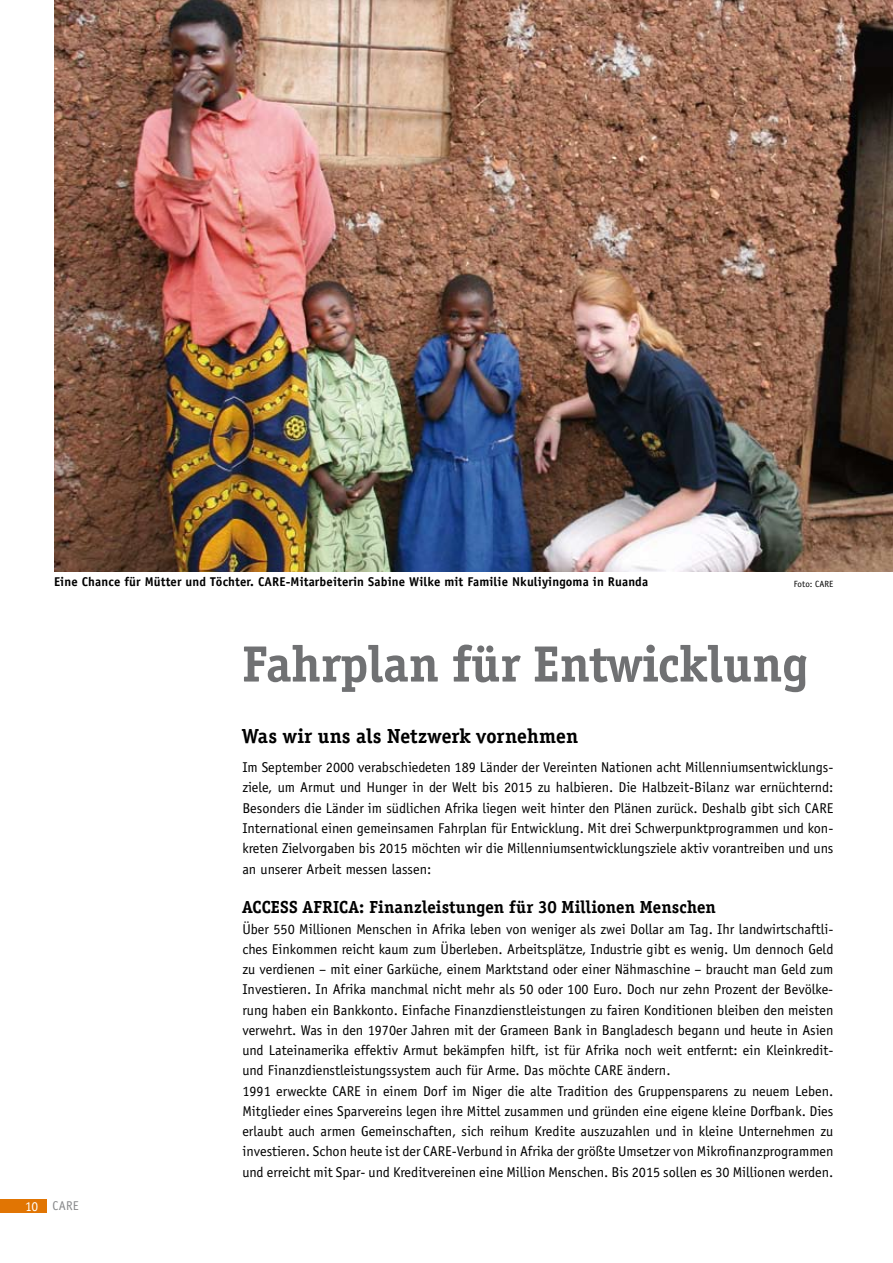
<style>
.page{position:relative;width:893px;height:1263px;background:#fff}
.page>*{position:absolute;margin:0;border:0;box-sizing:border-box;transform-origin:0 0}
.t1{font:700 52.5px "Officina Serif";color:#707173}
.t2{font:700 21px "Officina Serif";letter-spacing:.01em;color:#000}
.t3{font:700 18px "Officina Serif";letter-spacing:.01em;color:#000}
.t4{font:14.25px/20.2px "Officina Sans";color:#000;text-align:justify}
.t5{font:700 12.75px "Officina Sans";letter-spacing:.01em;color:#000}
.t6{font:12.75px "Officina Sans";color:#87888a}
.t7{font:9px "Officina Sans";letter-spacing:.005em;color:#000}
.s1{font-size:13.5px;color:#fff}
</style>
<div class="page">
<div style="left:0;top:1199px;width:47px;height:14px;background:#e17503"></div>
<img style="left:54px;top:0;width:839px;height:571px">
<p class="t5" style="left:54px;top:573px;width:596px">Eine Chance für Mütter und Töchter. CARE-Mitarbeiterin Sabine Wilke mit Familie Nkuliyingoma in Ruanda</p>
<p class="t7" style="left:794px;top:579px;width:41px">Foto: CARE</p>
<h1 class="t1" style="left:242px;top:633px;width:568px">Fahrplan für Entwicklung</h1>
<h2 class="t2" style="left:242px;top:724px;width:337px">Was wir uns als Netzwerk vornehmen</h2>
<p class="t6" style="left:25px;top:1198px;width:55px"><span class="s1">10</span> CARE</p>
<p class="t4" style="left:242px;top:757px;width:593px">Im September 2000 verabschiedeten 189 Länder der Vereinten Nationen acht Millenniumsentwicklungs&shy;ziele, um Armut und Hunger in der Welt bis 2015 zu halbieren. Die Halbzeit-Bilanz war ernüchternd:<br>Besonders die Länder im südlichen Afrika liegen weit hinter den Plänen zurück. Deshalb gibt sich CARE International einen gemeinsamen Fahrplan für Entwicklung. Mit drei Schwerpunktprogrammen und kon&shy;kreten Zielvorgaben bis 2015 möchten wir die Millenniumsentwicklungsziele aktiv vorantreiben und uns an unserer Arbeit messen lassen:</p>
<p class="t3" style="left:242px;top:896px;width:475px">ACCESS AFRICA: Finanzleistungen für 30 Millionen Menschen</p>
<p class="t4" style="left:242px;top:918px;width:593px;text-align:left">Über 550 Millionen Menschen in Afrika leben von weniger als zwei Dollar am Tag. Ihr landwirtschaftli&shy;ches Einkommen reicht kaum zum Überleben. Arbeitsplätze, Industrie gibt es wenig. Um dennoch Geld zu verdienen – mit einer Garküche, einem Marktstand oder einer Nähmaschine – braucht man Geld zum Investieren. In Afrika manchmal nicht mehr als 50 oder 100 Euro. Doch nur zehn Prozent der Bevölke&shy;rung haben ein Bankkonto. Einfache Finanzdienstleistungen zu fairen Konditionen bleiben den meisten verwehrt. Was in den 1970er Jahren mit der Grameen Bank in Bangladesch begann und heute in Asien und Lateinamerika effektiv Armut bekämpfen hilft, ist für Afrika noch weit entfernt: ein Kleinkredit&shy;und Finanzdienstleistungssystem auch für Arme. Das möchte CARE ändern.<br>1991 erweckte CARE in einem Dorf im Niger die alte Tradition des Gruppensparens zu neuem Leben.<br>Mitglieder eines Sparvereins legen ihre Mittel zusammen und gründen eine eigene kleine Dorfbank. Dies erlaubt auch armen Gemeinschaften, sich reihum Kredite auszuzahlen und in kleine Unternehmen zu investieren. Schon heute ist der CARE-Verbund in Afrika der größte Umsetzer von Mikrofinanzprogrammen und erreicht mit Spar- und Kreditvereinen eine Million Menschen. Bis 2015 sollen es 30 Millionen werden.</p>
</div>
